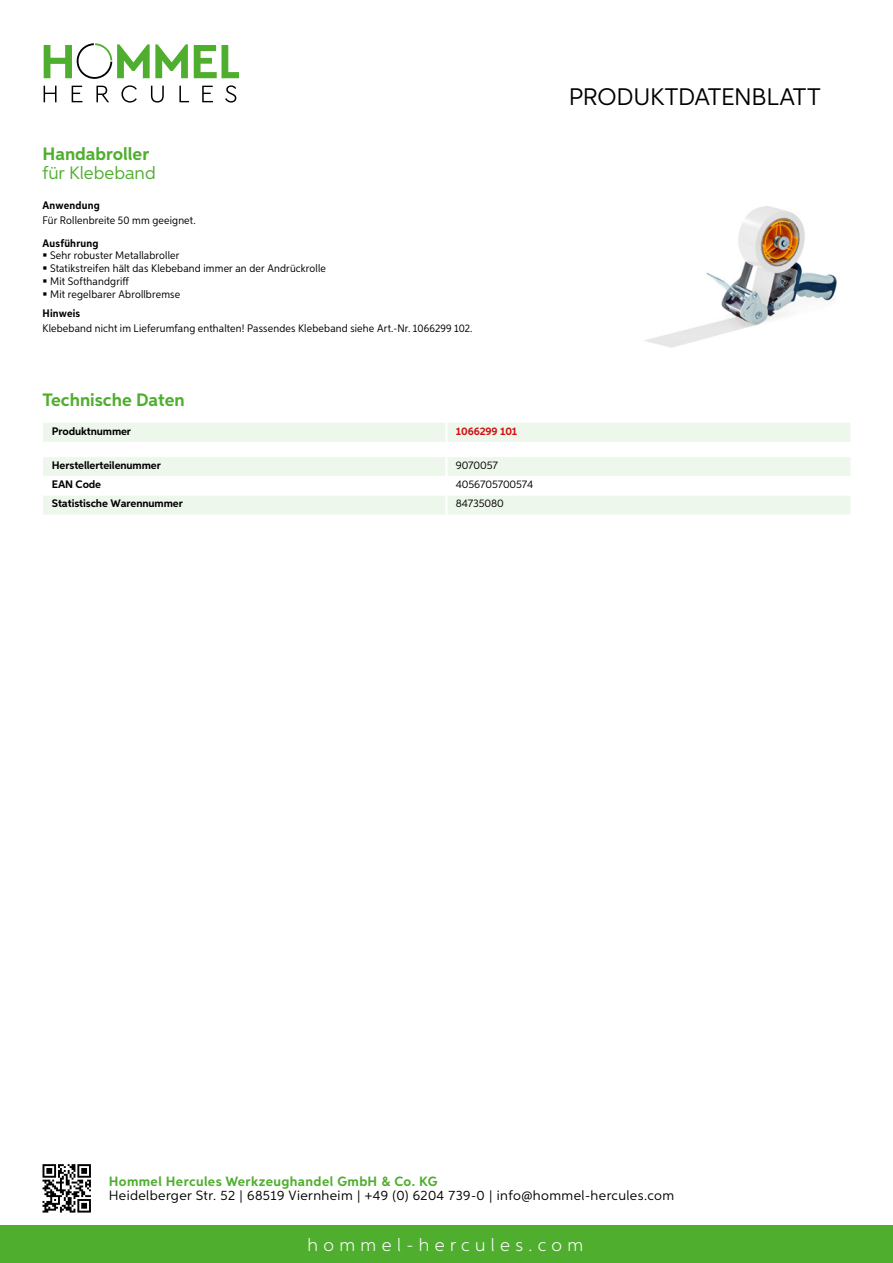
<style>
.page{position:relative;width:893px;height:1263px;background:#fff}
.page>*{position:absolute;margin:0;border:0;box-sizing:border-box;transform-origin:0 0}
.t1{font:24px "Aspira";letter-spacing:-.01em;color:#000}
.t2{font:700 18px "Aspira";color:#50ae2f}
.t3{font:300 18px "Aspira";letter-spacing:.3em;color:#fff}
.t4{font:18px "Aspira";color:#50ae2f}
.t5{font:13.5px "Aspira";letter-spacing:.03em;color:#000}
.t6{font:700 13.5px "Aspira";letter-spacing:.03em;color:#50ae2f}
.t7{font:10.95px/12.8px "Aspira Nar";letter-spacing:.015em;color:#000}
.t8{font:700 10.95px "Aspira";letter-spacing:-.01em;color:#000}
.t9{font:10.95px "Aspira";letter-spacing:-.01em;color:#000}
.t10{font:700 10.95px "Aspira Nar";letter-spacing:.02em;color:#000}
.t11{font:700 10.95px "Aspira";letter-spacing:-.01em;color:#cd1013}
</style>
<div class="page">
<div style="left:0;top:1226px;width:893px;height:37px;background:#50ae2f"></div>
<svg style="left:43px;top:1164px;width:48px;height:48px"></svg>
<svg style="left:194px;top:45px;width:45px;height:33px"></svg>
<svg style="left:44px;top:43px;width:144px;height:36px"></svg>
<svg style="left:44px;top:86px;width:13px;height:16px"></svg>
<svg style="left:72px;top:86px;width:10px;height:16px"></svg>
<svg style="left:96px;top:86px;width:13px;height:16px"></svg>
<svg style="left:121px;top:85px;width:16px;height:18px"></svg>
<svg style="left:151px;top:86px;width:13px;height:17px"></svg>
<svg style="left:179px;top:86px;width:10px;height:16px"></svg>
<svg style="left:202px;top:86px;width:11px;height:16px"></svg>
<svg style="left:225px;top:85px;width:11px;height:18px"></svg>
<div style="left:43px;top:423px;width:807px;height:19px;background:#eef7eb"></div>
<hr style="left:445px;top:423px;width:3px;height:19px;background:#fff">
<svg style="left:43px;top:457px;width:807px;height:58px"></svg>
<hr style="left:445px;top:495px;width:3px;height:20px;background:#fff">
<img style="left:644px;top:206px;width:193px;height:142px">
<h2 class="t2" style="left:43px;top:142px;width:108px">Handabroller</h2>
<h2 class="t4" style="left:43px;top:162px;width:115px">für Klebeband</h2>
<p class="t10" style="left:43px;top:199px;width:59px">Anwendung</p>
<p class="t7" style="left:43px;top:214px;width:155px">Für Rollenbreite 50 mm geeignet.</p>
<p class="t10" style="left:43px;top:236px;width:58px">Ausführung</p>
<p class="t7" style="left:50px;top:249px;width:277px">Sehr robuster Metallabroller<br>Statikstreifen hält das Klebeband immer an der Andrückrolle Mit Softhandgriff<br>Mit regelbarer Abrollbremse</p>
<p class="t10" style="left:43px;top:306px;width:39px">Hinweis</p>
<p class="t7" style="left:43px;top:322px;width:432px">Klebeband nicht im Lieferumfang enthalten! Passendes Klebeband siehe Art.-Nr. 1066299 102.</p>
<h2 class="t2" style="left:43px;top:388px;width:144px">Technische Daten</h2>
<p class="t8" style="left:52px;top:424px;width:81px">Produktnummer</p>
<p class="t11" style="left:456px;top:424px;width:63px">1066299 101</p>
<p class="t8" style="left:52px;top:459px;width:111px">Herstellerteilenummer</p>
<p class="t9" style="left:456px;top:459px;width:44px">9070057</p>
<p class="t8" style="left:52px;top:478px;width:51px">EAN Code</p>
<p class="t9" style="left:456px;top:478px;width:79px">4056705700574</p>
<p class="t8" style="left:52px;top:497px;width:132px">Statistische Warennummer</p>
<p class="t9" style="left:456px;top:497px;width:49px">84735080</p>
<h1 class="t1" style="left:569px;top:82px;width:253px">Produktdatenblatt</h1>
<p class="t6" style="left:109px;top:1172px;width:330px">Hommel Hercules Werkzeughandel GmbH &amp; Co. KG</p>
<p class="t5" style="left:109px;top:1187px;width:567px">Heidelberger Str. 52 | 68519 Viernheim | +49 (0) 6204 739-0 | info@hommel-hercules.com</p>
<h2 class="t3" style="left:307px;top:1234px;width:277px">hommel-hercules.com</h2>
</div>
